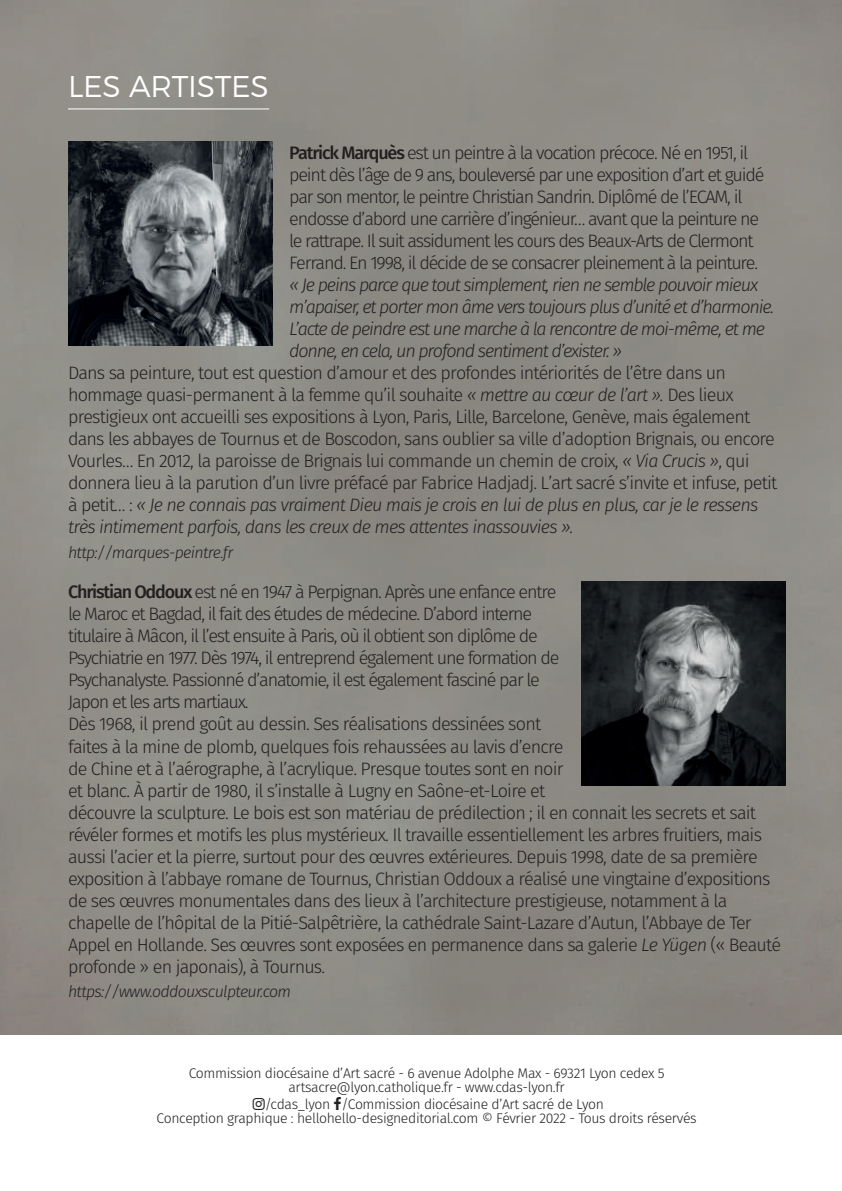
<style>
.page{position:relative;width:842px;height:1191px;background:#fff}
.page>*{position:absolute;margin:0;border:0;box-sizing:border-box;transform-origin:0 0}
.t1{font:300 30px "Montserrat";letter-spacing:-.01em;color:#fff}
.t2{font:300 18px/22px "Fira Sans";letter-spacing:-.045em;color:#231f20}
.t3{font:300 18px/22px "Fira Sans";letter-spacing:-.065em;color:#231f20}
.t4{font:italic 300 18px/22px "Fira Sans";letter-spacing:-.065em;color:#231f20}
.t5{font:italic 300 16px "Fira Sans";letter-spacing:-.045em;color:#231f20}
.t6{font:300 14px/14px "Fira Sans";letter-spacing:-.025em;color:#231f20;text-align:center}
.s1{font-weight:500}
.s2{font-style:italic}
</style>
<div class="page">
<img style="left:0;top:0;width:841px;height:1034px">
<img style="left:841px;top:0;width:1px;height:1035px">
<img style="left:68px;top:142px;width:204px;height:204px">
<img style="left:581px;top:581px;width:204px;height:205px">
<hr style="left:68px;top:108px;width:201px;height:1px;background:#fff">
<h1 class="t1" style="left:68px;top:63px;width:202px">LES ARTISTES</h1>
<p class="t3" style="left:289px;top:141px;width:477px"><span class="s1">Patrick Marquès</span> est un peintre à la vocation précoce. Né en 1951, il peint dès l’âge de 9 ans, bouleversé par une exposition d’art et guidé par son mentor, le peintre Christian Sandrin. Diplômé de l’ECAM, il endosse d’abord une carrière d’ingénieur… avant que la peinture ne le rattrape. Il suit assidument les cours des Beaux-Arts de Clermont Ferrand. En 1998, il décide de se consacrer pleinement à la peinture.</p>
<p class="t4" style="left:289px;top:273px;width:487px">« Je peins parce que tout simplement, rien ne semble pouvoir mieux m’apaiser, et porter mon âme vers toujours plus d’unité et d’harmonie.<br>L’acte de peindre est une marche à la rencontre de moi-même, et me donne, en cela, un profond sentiment d’exister. »</p>
<p class="t2" style="left:68px;top:361px;width:711px">Dans sa peinture, tout est question d’amour et des profondes intériorités de l’être dans un hommage quasi-permanent à la femme qu’il souhaite <span class="s2">« mettre au cœur de l’art ».</span> Des lieux prestigieux ont accueilli ses expositions à Lyon, Paris, Lille, Barcelone, Genève, mais également dans les abbayes de Tournus et de Boscodon, sans oublier sa ville d’adoption Brignais, ou encore Vourles… En 2012, la paroisse de Brignais lui commande un chemin de croix, <span class="s2">« Via Crucis »</span>, qui donnera lieu à la parution d’un livre préfacé par Fabrice Hadjadj. L’art sacré s’invite et infuse, petit à petit… : <span class="s2">« Je ne connais pas vraiment Dieu mais je crois en lui de plus en plus, car je le ressens très intimement parfois, dans les creux de mes attentes inassouvies ».</span></p>
<p class="t5" style="left:68px;top:541px;width:167px">http://marques-peintre.fr</p>
<p class="t2" style="left:68px;top:581px;width:714px"><span class="s1">Christian Oddoux</span> est né en 1947 à Perpignan. Après une enfance entre<br>le Maroc et Bagdad, il fait des études de médecine. D’abord interne<br>titulaire à Mâcon, il l’est ensuite à Paris, où il obtient son diplôme de<br>Psychiatrie en 1977. Dès 1974, il entreprend également une formation de<br>Psychanalyste. Passionné d’anatomie, il est également fasciné par le<br>Japon et les arts martiaux.<br>Dès 1968, il prend goût au dessin. Ses réalisations dessinées sont<br>faites à la mine de plomb, quelques fois rehaussées au lavis d’encre<br>de Chine et à l’aérographe, à l’acrylique. Presque toutes sont en noir<br>et blanc. À partir de 1980, il s’installe à Lugny en Saône-et-Loire et<br>découvre la sculpture. Le bois est son matériau de prédilection ; il en connait les secrets et sait révéler formes et motifs les plus mystérieux. Il travaille essentiellement les arbres fruitiers, mais aussi l’acier et la pierre, surtout pour des œuvres extérieures. Depuis 1998, date de sa première exposition à l’abbaye romane de Tournus, Christian Oddoux a réalisé une vingtaine d’expositions de ses œuvres monumentales dans des lieux à l’architecture prestigieuse, notamment à la chapelle de l’hôpital de la Pitié-Salpêtrière, la cathédrale Saint-Lazare d’Autun, l’Abbaye de Ter Appel en Hollande. Ses œuvres sont exposées en permanence dans sa galerie <span class="s2">Le Yügen</span> (« Beauté profonde » en japonais), à Tournus.</p>
<p class="t5" style="left:68px;top:980px;width:225px">https://www.oddouxsculpteur.com</p>
<p class="t6" style="left:189px;top:1066px;width:477px">Commission diocésaine d’Art sacré - 6 avenue Adolphe Max - 69321 Lyon cedex 5 artsacre@lyon.catholique.fr - www.cdas-lyon.fr</p>
<p class="t6" style="left:157px;top:1097px;width:542px;text-align:left;text-indent:108px">/cdas_lyon /Commission diocésaine d’Art sacré de Lyon<br>Conception graphique : hellohello-designeditorial.com © Février 2022 - Tous droits réservés</p>
</div>
